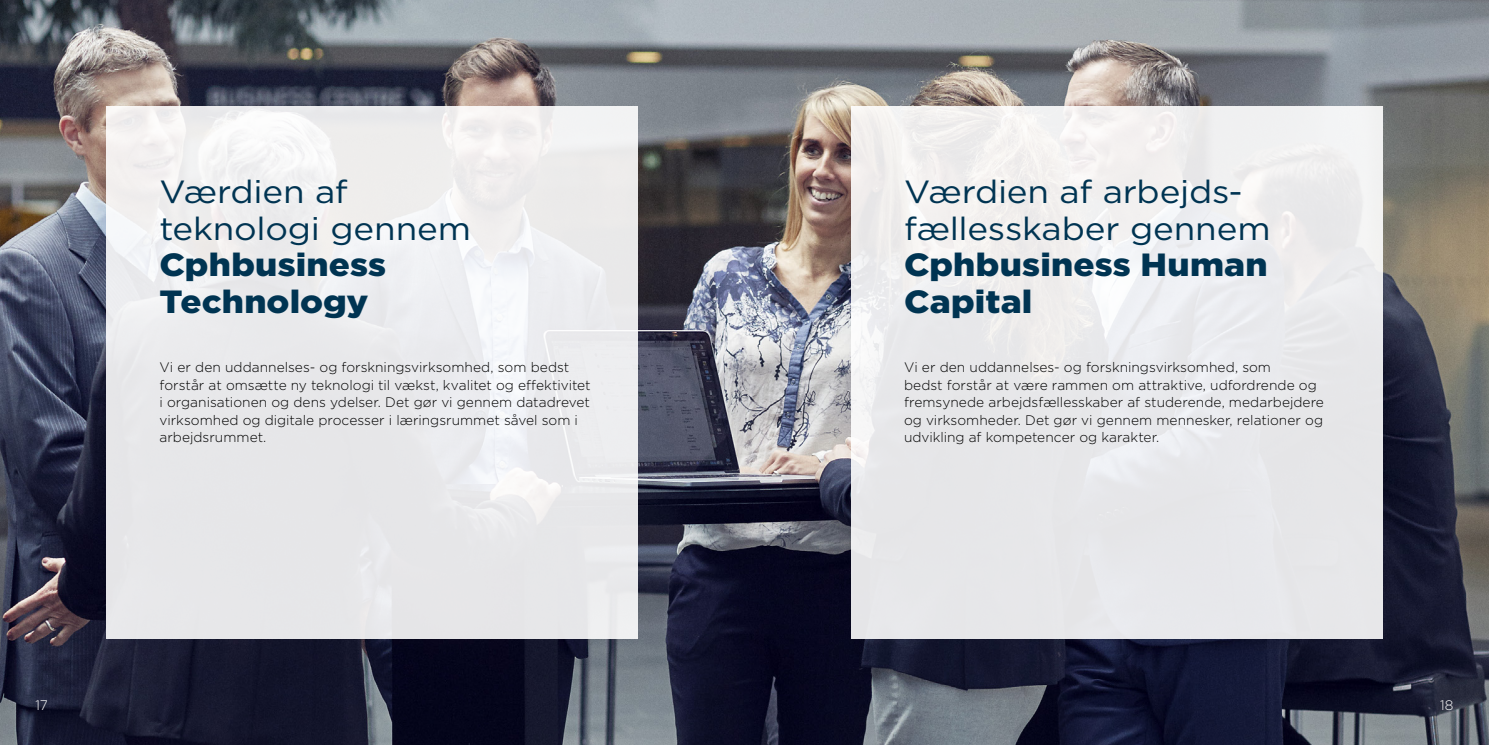
<style>
.page{position:relative;width:1489px;height:745px;background:#fff}
.page>*{position:absolute;margin:0;border:0;box-sizing:border-box;transform-origin:0 0}
.t1{font:32px/36.6px "Gotham";letter-spacing:-.005em;color:#003452;scale:1.09 1}
.t2{font:900 32px/36.6px "Gotham";letter-spacing:.005em;color:#003452;scale:1.09 1}
.t3{font:300 13.75px/17.5px "Gotham";color:#000}
.t4{font:300 13.75px "Gotham";color:#fff}
</style>
<div class="page">
<img style="left:0;top:0;width:1488px;height:744px">
<div style="left:850px;top:106px;width:532px;height:532px;background:linear-gradient(to right,#ececed,#eaeaed)"></div>
<div style="left:106px;top:106px;width:532px;height:532px;background:linear-gradient(to bottom,#f2f1f2,#e5e6e8)"></div>
<h1 class="t1" style="left:159px;top:172px;width:287px">Værdien af teknologi gennem</h1>
<h1 class="t2" style="left:159px;top:246px;width:209px">Cphbusiness<br>Technology</h1>
<p class="t3" style="left:159px;top:358px;width:432px">Vi er den uddannelses- og forskningsvirksomhed, som bedst forstår at omsætte ny teknologi til vækst, kvalitet og effektivitet i organisationen og dens ydelser. Det gør vi gennem datadrevet virksomhed og digitale processer i læringsrummet såvel som i arbejdsrummet.</p>
<h1 class="t1" style="left:904px;top:172px;width:338px">Værdien af arbejds&shy;fællesskaber gennem</h1>
<h1 class="t2" style="left:904px;top:246px;width:335px">Cphbusiness Human<br>Capital</h1>
<p class="t3" style="left:904px;top:358px;width:421px">Vi er den uddannelses- og forskningsvirksomhed, som<br>bedst forstår at være rammen om attraktive, udfordrende og fremsynede arbejdsfællesskaber af studerende, medarbejdere og virksomheder. Det gør vi gennem mennesker, relationer og udvikling af kompetencer og karakter.</p>
<p class="t4" style="left:35px;top:695px;width:14px">17</p>
<p class="t4" style="left:1439px;top:695px;width:15px">18</p>
</div>
